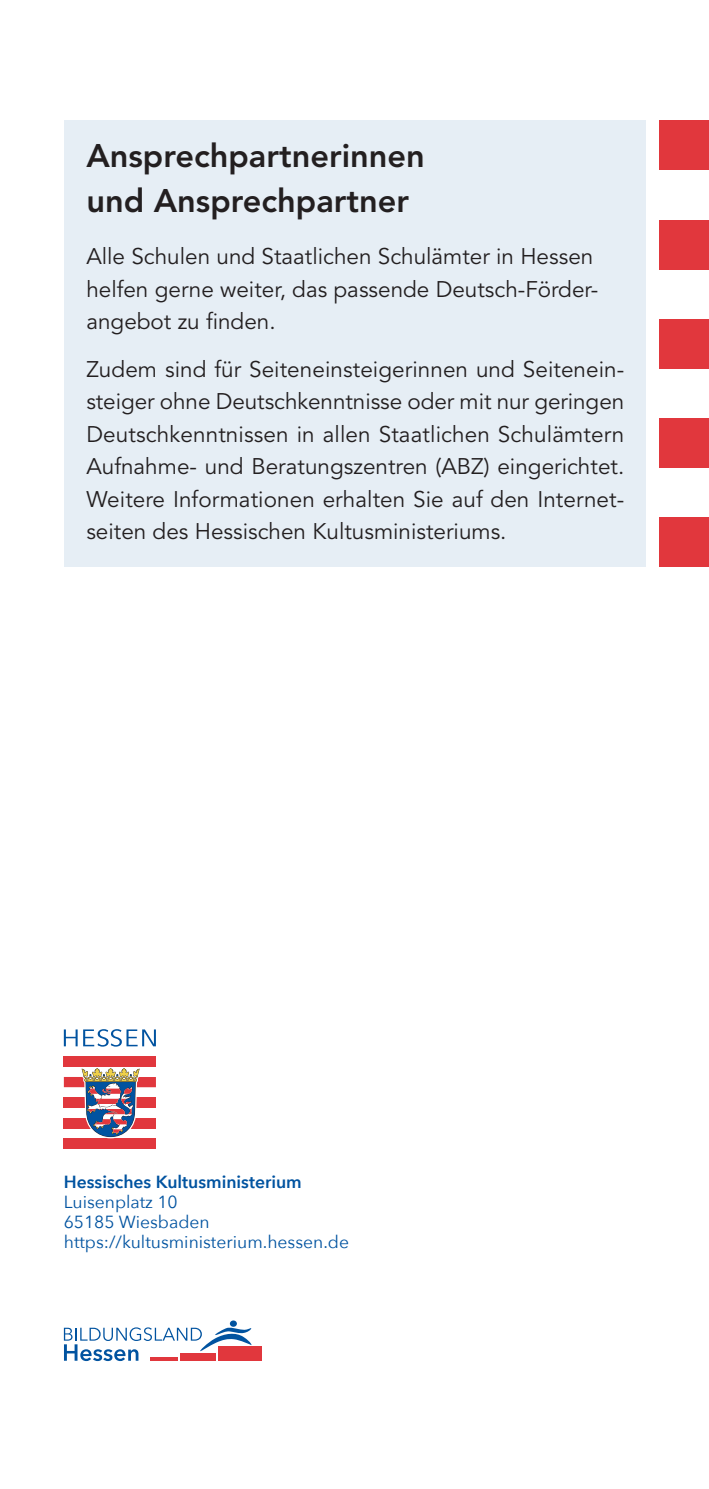
<style>
.page{position:relative;width:709px;height:1489px;background:#fff}
.page>*{position:absolute;margin:0;border:0;box-sizing:border-box;transform-origin:0 0}
.t1{font:800 32.5px "Avenir LT Std";color:#231f20}
.t2{font:22.5px/32.5px "Avenir LT Std";color:#231f20;text-align:justify}
.t3{font:17.5px "Avenir Next";color:#0153a0}
.t4{font:600 17.5px "Avenir Next";color:#0153a0}
</style>
<div class="page">
<div style="left:659px;top:120px;width:50px;height:50px;background:#e1373d"></div>
<div style="left:659px;top:220px;width:50px;height:49px;background:#e1373d"></div>
<div style="left:659px;top:319px;width:50px;height:50px;background:#e1373d"></div>
<div style="left:659px;top:418px;width:50px;height:50px;background:#e1373d"></div>
<div style="left:659px;top:517px;width:50px;height:50px;background:#e1373d"></div>
<div style="left:218px;top:1346px;width:44px;height:14px;background:#e1373d"></div>
<div style="left:230px;top:1320px;width:7px;height:6px;background:#0153a0;border-radius:50%"></div>
<svg style="left:64px;top:1326px;width:188px;height:34px"></svg>
<div style="left:64px;top:1056px;width:92px;height:10px;background:#e1373d"></div>
<div style="left:64px;top:1076px;width:92px;height:11px;background:#e1373d"></div>
<div style="left:64px;top:1097px;width:92px;height:10px;background:#e1373d"></div>
<div style="left:64px;top:1117px;width:92px;height:11px;background:#e1373d"></div>
<div style="left:64px;top:1138px;width:92px;height:10px;background:#e1373d"></div>
<svg style="left:80px;top:1066px;width:61px;height:72px"></svg>
<svg style="left:64px;top:1029px;width:92px;height:17px"></svg>
<div style="left:64px;top:120px;width:581px;height:447px;background:#e6eef5"></div>
<h2 class="t1" style="left:86px;top:142px;width:340px">Ansprechpartnerinnen</h2>
<h2 class="t1" style="left:86px;top:187px;width:324px">und Ansprechpartner</h2>
<p class="t2" style="left:86px;top:242px;width:508px">Alle Schulen und Staatlichen Schulämter in Hessen</p>
<p class="t2" style="left:86px;top:274px;width:513px">helfen gerne weiter, das passende Deutsch-Förder-</p>
<p class="t2" style="left:86px;top:307px;width:191px">angebot zu finden.</p>
<p class="t2" style="left:86px;top:354px;width:539px">Zudem sind für Seiteneinsteigerinnen und Seitenein&shy;steiger ohne Deutschkenntnisse oder mit nur geringen Deutschkenntnissen in allen Staatlichen Schulämtern Aufnahme- und Beratungszentren (ABZ) eingerichtet.<br>Weitere Informationen erhalten Sie auf den Internet&shy;seiten des Hessischen Kultusministeriums.</p>
<p class="t4" style="left:64px;top:1170px;width:239px">Hessisches Kultusministerium</p>
<p class="t3" style="left:64px;top:1190px;width:115px">Luisenplatz 10</p>
<p class="t3" style="left:64px;top:1210px;width:147px">65185 Wiesbaden</p>
<p class="t3" style="left:64px;top:1230px;width:287px">https://kultusministerium.hessen.de</p>
</div>
